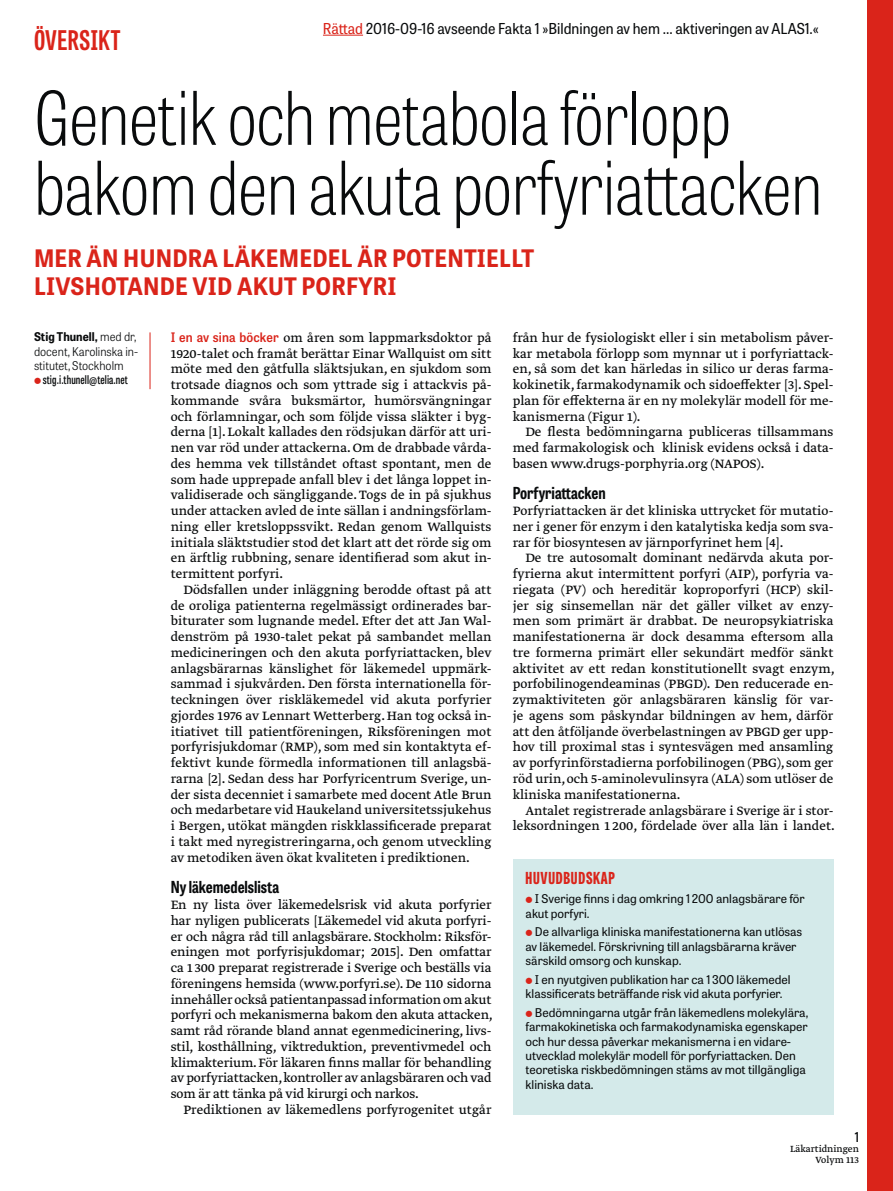
<style>
.page{position:relative;width:893px;height:1191px;background:#fff}
.page>*{position:absolute;margin:0;border:0;box-sizing:border-box;transform-origin:0 0}
.t1{font:100 73.5px/69.8px "Tablet Gothic Condensed";letter-spacing:-.005em;color:#090b0c}
.t2{font:700 27px "Tablet Gothic Compressed";letter-spacing:.02em;color:#da241a}
.t3{font:700 24px/28.5px "Tablet Gothic Narrow";letter-spacing:.01em;color:#da241a}
.t4{font:700 16.5px "Tablet Gothic Condensed";color:#090b0c}
.t5{font:800 16.5px "Tablet Gothic Compressed";letter-spacing:.045em;color:#da241a}
.t6{font:15px "Tablet Gothic Narrow";color:#090b0c}
.t7{font:14.25px/15.8px "Greta Text Pro Regular Min";color:#090b0c;text-align:justify}
.t8{font:600 13.5px "Tablet Gothic Condensed";color:#090b0c}
.t9{font:12px/14.4px "Tablet Gothic";color:#090b0c}
.t10{font:300 12px/14.2px "Tablet Gothic Narrow";color:#090b0c}
.t11{font:600 12px "Tablet Gothic Compressed";letter-spacing:.01em;color:#090b0c}
.t12{font:10.5px/10.5px "Greta Text Pro";color:#090b0c;text-align:right}
.s1{color:#da241a}
.s2{font-weight:700}
.s3{font-family:"Tablet Gothic Narrow";font-weight:600;font-size:13.05px;color:#da241a}
</style>
<div class="page">
<div style="left:867px;top:0;width:26px;height:1191px;background:#da241a"></div>
<hr style="left:150px;top:332px;width:1px;height:57px;background:#da241a">
<div style="left:513px;top:859px;width:320px;height:255px;background:#d4eaea"></div>
<hr style="left:323px;top:35px;width:40px;height:1px;background:#da241a">
<h2 class="t2" style="left:34px;top:22px;width:88px">ÖVERSIKT</h2>
<p class="t6" style="left:323px;top:18px;width:497px"><span class="s1">Rättad</span> 2016-09-16 avseende Fakta 1 »Bildningen av hem … aktiveringen av ALAS1.«</p>
<h1 class="t1" style="left:34px;top:81px;width:790px">Genetik och metabola förlopp bakom den akuta porfyriattacken</h1>
<h3 class="t3" style="left:34px;top:243px;width:502px">MER ÄN HUNDRA LÄKEMEDEL ÄR POTENTIELLT<br>LIVSHOTANDE VID AKUT PORFYRI</h3>
<p class="t10" style="left:34px;top:329px;width:106px"><span class="s2">Stig Thunell,</span> med dr, docent, Karolinska in&shy;stitutet, Stockholm</p>
<p class="t11" style="left:43px;top:371px;width:87px">stig.i.thunell@telia.net</p>
<p class="t7" style="left:171px;top:330px;width:322px"><span class="s3">I en av sina böcker</span> om åren som lappmarksdoktor på 1920-talet och framåt berättar Einar Wallquist om sitt möte med den gåtfulla släktsjukan, en sjukdom som trotsade diagnos och som yttrade sig i attackvis på&shy;kommande svåra buksmärtor, humörsvängningar och förlamningar, och som följde vissa släkter i byg&shy;derna [1]. Lokalt kallades den rödsjukan därför att uri&shy;nen var röd under attackerna. Om de drabbade vårda&shy;des hemma vek tillståndet oftast spontant, men de som hade upprepade anfall blev i det långa loppet in&shy;validiserade och sängliggande. Togs de in på sjukhus under attacken avled de inte sällan i andningsförlam&shy;ning eller kretsloppssvikt. Redan genom Wallquists initiala släktstudier stod det klart att det rörde sig om en ärftlig rubbning, senare identifierad som akut in&shy;termittent porfyri.</p>
<p class="t7" style="left:171px;top:582px;width:322px;text-indent:13px">Dödsfallen under inläggning berodde oftast på att de oroliga patienterna regelmässigt ordinerades bar&shy;biturater som lugnande medel. Efter det att Jan Wal&shy;denström på 1930-talet pekat på sambandet mellan medicineringen och den akuta porfyriattacken, blev anlagsbärarnas känslighet för läkemedel uppmärk&shy;sammad i sjukvården. Den första internationella för&shy;teckningen över riskläkemedel vid akuta porfyrier gjordes 1976 av Lennart Wetterberg. Han tog också in&shy;itiativet till patientföreningen, Riksföreningen mot porfyrisjukdomar (RMP), som med sin kontaktyta ef&shy;fektivt kunde förmedla informationen till anlagsbä&shy;rarna [2]. Sedan dess har Porfyricentrum Sverige, un&shy;der sista decenniet i samarbete med docent Atle Brun och medarbetare vid Haukeland universitetssjukehus i Bergen, utökat mängden riskklassificerade preparat i takt med nyregistreringarna, och genom utveckling av metodiken även ökat kvaliteten i prediktionen.</p>
<p class="t4" style="left:171px;top:876px;width:110px">Ny läkemedelslista</p>
<p class="t7" style="left:171px;top:897px;width:324px">En ny lista över läkemedelsrisk vid akuta porfyrier har nyligen publicerats [Läkemedel vid akuta porfyri&shy;er och några råd till anlagsbärare. Stockholm: Riksför&shy;eningen mot porfyrisjukdomar; 2015]. Den omfattar ca 1 300 preparat registrerade i Sverige och beställs via föreningens hemsida (www.porfyri.se). De 110 sidorna innehåller också patientanpassad information om akut porfyri och mekanismerna bakom den akuta attacken, samt råd rörande bland annat egenmedicinering, livs&shy;stil, kosthållning, viktreduktion, preventivmedel och klimakterium. För läkaren finns mallar för behandling av porfyriattacken,kontroller av anlagsbäraren och vad som är att tänka på vid kirurgi och narkos.</p>
<p class="t7" style="left:184px;top:1102px;width:309px">Prediktionen av läkemedlens porfyrogenitet utgår</p>
<p class="t7" style="left:513px;top:330px;width:322px">från hur de fysiologiskt eller i sin metabolism påver&shy;kar metabola förlopp som mynnar ut i porfyriattack&shy;en, så som det kan härledas in silico ur deras farma&shy;kokinetik, farmakodynamik och sidoeffekter [3]. Spel&shy;plan för effekterna är en ny molekylär modell för me&shy;kanismerna (Figur 1).</p>
<p class="t7" style="left:513px;top:425px;width:322px;text-indent:13px">De flesta bedömningarna publiceras tillsammans med farmakologisk och klinisk evidens också i data&shy;basen www.drugs-porphyria.org (NAPOS).</p>
<p class="t4" style="left:513px;top:482px;width:94px">Porfyriattacken</p>
<p class="t7" style="left:513px;top:503px;width:322px">Porfyriattacken är det kliniska uttrycket för mutatio&shy;ner i gener för enzym i den katalytiska kedja som sva&shy;rar för biosyntesen av järnporfyrinet hem [4].</p>
<p class="t7" style="left:513px;top:551px;width:324px;text-indent:13px">De tre autosomalt dominant nedärvda akuta por&shy;fyrierna akut intermittent porfyri (AIP), porfyria va&shy;riegata (PV) och hereditär koproporfyri (HCP) skil&shy;jer sig sinsemellan när det gäller vilket av enzy&shy;men som primärt är drabbat. De neuropsykiatriska manifestationerna är dock desamma eftersom alla tre formerna primärt eller sekundärt medför sänkt aktivitet av ett redan konstitutionellt svagt enzym, porfobilinogendeaminas (PBGD). Den reducerade en&shy;zymaktiviteten gör anlagsbäraren känslig för var&shy;je agens som påskyndar bildningen av hem, därför att den åtföljande överbelastningen av PBGD ger upp&shy;hov till proximal stas i syntesvägen med ansamling av porfyrinförstadierna porfobilinogen (PBG), som ger röd urin, och 5-aminolevulinsyra (ALA) som utlöser de kliniska manifestationerna.</p>
<p class="t7" style="left:513px;top:803px;width:324px;text-align:right">Antalet registrerade anlagsbärare i Sverige är i stor&shy;leksordningen 1 200, fördelade över alla län i landet.</p>
<p class="t5" style="left:525px;top:866px;width:91px">HUVUDBUDSKAP</p>
<p class="t9" style="left:525px;top:891px;width:281px;text-indent:9px">I Sverige finns i dag omkring 1 200 anlagsbärare för akut porfyri.</p>
<p class="t9" style="left:525px;top:924px;width:278px;text-indent:9px">De allvarliga kliniska manifestationerna kan utlösas av läkemedel. Förskrivning till anlagsbärarna kräver särskild omsorg och kunskap.</p>
<p class="t9" style="left:525px;top:971px;width:267px;text-indent:9px">I en nyutgiven publikation har ca 1 300 läkemedel klassificerats beträffande risk vid akuta porfyrier.</p>
<p class="t9" style="left:525px;top:1004px;width:284px;text-indent:9px">Bedömningarna utgår från läkemedlens molekylära, farmakokinetiska och farmakodynamiska egenskaper och hur dessa påverkar mekanismerna i en vidare&shy;utvecklad molekylär modell för porfyriattacken. Den teoretiska riskbedömningen stäms av mot tillgängliga kliniska data.</p>
<p class="t8" style="left:855px;top:1127px;width:6px">1</p>
<p class="t12" style="left:790px;top:1144px;width:70px">Läkartidningen<br>Volym 113</p>
</div>
